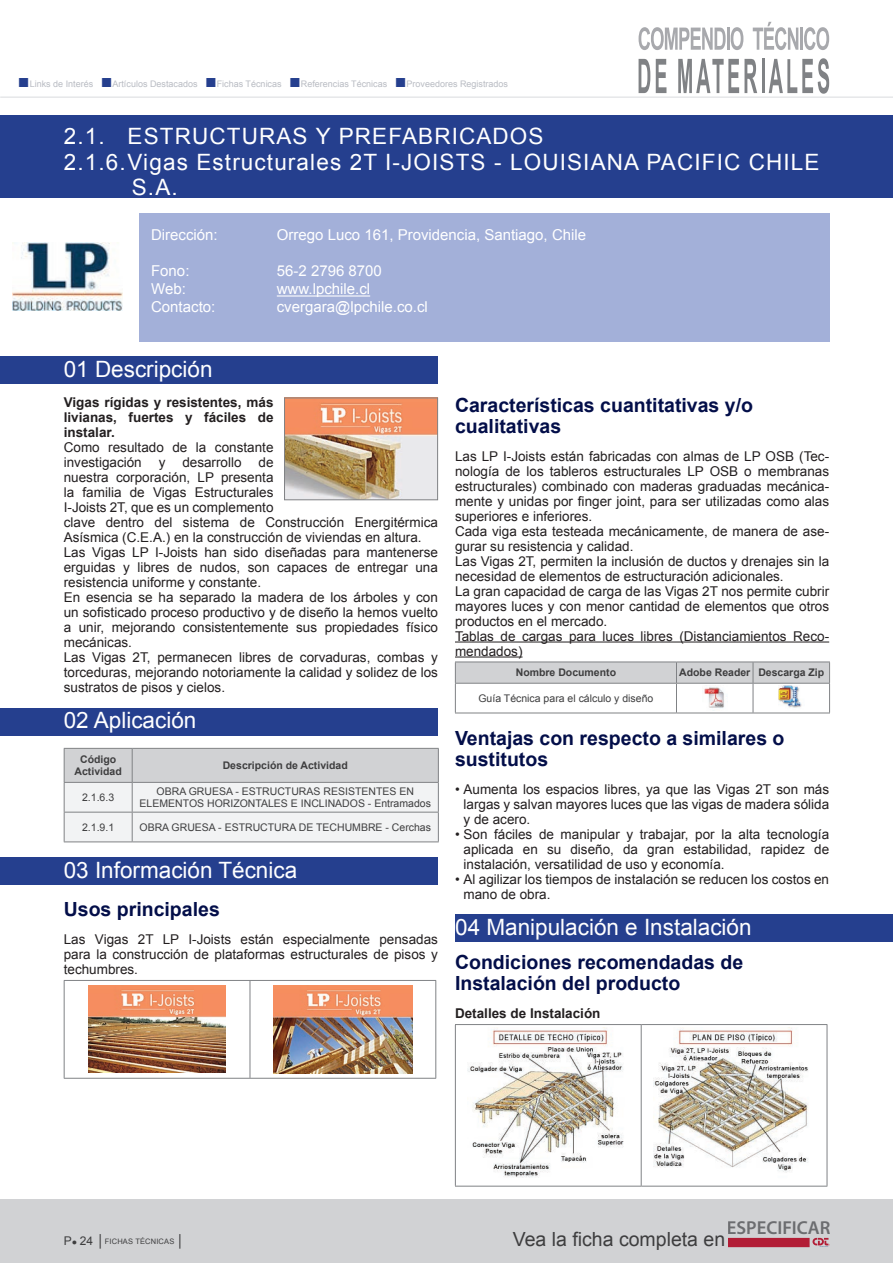
<style>
.page{position:relative;width:893px;height:1263px;background:#fff}
.page>*{position:absolute;margin:0;border:0;box-sizing:border-box;transform-origin:0 0}
.t1{font:22.5px/25.5px "Arial";letter-spacing:.05em;color:#fff}
.t2{font:22.5px "Arial";color:#fff}
.t3{font:700 19.5px/21px "Arial";color:#030e49}
.t4{font:19.5px "Arial";color:#3e3e3f}
.t5{font:600 18.75px "Myriad Pro";color:#6c6d70}
.t6{font:15px/18px "Arial";color:#fff}
.t7{font:13.5px/15px "Arial";color:#231f20}
.t8{font:700 13.5px/15px "Arial";color:#231f20;text-align:justify}
.t9{font:10.5px/12px "Arial";color:#3e3e3f}
.t10{font:700 10.5px/12px "Arial";color:#3e3e3f;text-align:center}
.t11{font:9px "Arial";color:#b9bcc3}
.t12{font:7.5px "Arial";letter-spacing:.02em;color:#3e3e3f}
.s1{font-size:19.5px;color:#253f8e}
.s2{font-size:12px}
.s3{font-size:9px}
</style>
<div class="page">
<div style="left:0;top:1199px;width:893px;height:64px;background:#d1d2d4"></div>
<svg style="left:639px;top:27px;width:104px;height:23px"></svg>
<svg style="left:753px;top:22px;width:45px;height:28px"></svg>
<hr style="left:800px;top:28px;width:3px;height:22px;background:#a8a9ad">
<svg style="left:804px;top:27px;width:25px;height:23px"></svg>
<svg style="left:639px;top:59px;width:11px;height:34px"></svg>
<svg style="left:656px;top:59px;width:10px;height:34px"></svg>
<svg style="left:678px;top:59px;width:79px;height:34px"></svg>
<hr style="left:762px;top:59px;width:2px;height:34px;background:#808285">
<svg style="left:769px;top:58px;width:60px;height:36px"></svg>
<hr style="left:0;top:96px;width:893px;height:2px;background:#e6e7e9">
<div style="left:0;top:356px;width:438px;height:28px;background:#253f8e"></div>
<svg style="left:64px;top:748px;width:375px;height:93px"></svg>
<hr style="left:64px;top:841px;width:68px;height:1px;background:#808285">
<hr style="left:132px;top:841px;width:307px;height:1px;background:#808285">
<svg style="left:65px;top:981px;width:370px;height:97px"></svg>
<hr style="left:64px;top:980px;width:186px;height:1px;background:#808285">
<hr style="left:64px;top:981px;width:1px;height:97px;background:#808285">
<hr style="left:250px;top:980px;width:186px;height:1px;background:#808285">
<hr style="left:250px;top:981px;width:1px;height:97px;background:#808285">
<hr style="left:435px;top:981px;width:1px;height:97px;background:#808285">
<hr style="left:64px;top:1078px;width:186px;height:1px;background:#808285">
<hr style="left:250px;top:1078px;width:186px;height:1px;background:#808285">
<img style="left:88px;top:986px;width:138px;height:87px">
<img style="left:273px;top:985px;width:139px;height:88px">
<hr style="left:455px;top:641px;width:374px;height:1px;background:#231f20">
<hr style="left:455px;top:656px;width:67px;height:1px;background:#231f20">
<svg style="left:455px;top:662px;width:375px;height:51px"></svg>
<hr style="left:455px;top:713px;width:221px;height:1px;background:#808285">
<hr style="left:676px;top:713px;width:77px;height:1px;background:#808285">
<hr style="left:753px;top:713px;width:77px;height:1px;background:#808285">
<img style="left:702px;top:685px;width:25px;height:26px">
<img style="left:778px;top:685px;width:26px;height:26px">
<svg style="left:456px;top:1025px;width:371px;height:161px"></svg>
<hr style="left:455px;top:1024px;width:186px;height:1px;background:#808285">
<hr style="left:455px;top:1025px;width:1px;height:161px;background:#808285">
<hr style="left:641px;top:1024px;width:186px;height:1px;background:#808285">
<hr style="left:641px;top:1025px;width:1px;height:161px;background:#808285">
<hr style="left:827px;top:1025px;width:1px;height:161px;background:#808285">
<hr style="left:455px;top:1186px;width:186px;height:1px;background:#808285">
<hr style="left:641px;top:1186px;width:186px;height:1px;background:#808285">
<img style="left:467px;top:1027px;width:162px;height:156px">
<img style="left:653px;top:1027px;width:162px;height:156px">
<div style="left:0;top:708px;width:438px;height:27px;background:#253f8e"></div>
<div style="left:139px;top:214px;width:690px;height:128px;background:#a3b0d9"></div>
<hr style="left:277px;top:295px;width:93px;height:2px;background:#fff">
<img style="left:12px;top:243px;width:110px;height:67px">
<div style="left:0;top:115px;width:893px;height:82px;background:#253f8e"></div>
<svg style="left:728px;top:1238px;width:102px;height:9px"></svg>
<div style="left:0;top:857px;width:438px;height:27px;background:#253f8e"></div>
<div style="left:455px;top:914px;width:438px;height:28px;background:#253f8e"></div>
<img style="left:286px;top:400px;width:150px;height:98px">
<div style="left:284px;top:398px;width:154px;height:102px;border:1px solid #808285"></div>
<p class="t11" style="left:18px;top:78px;width:492px"><span class="s1">■</span>Links de I nterés <span class="s1">■</span>Artículos Destacados <span class="s1">■</span>Fichas Técnicas <span class="s1">■</span>Referencias Técnicas <span class="s1">■</span>Proveedores Registrados</p>
<h1 class="t1" style="left:64px;top:124px;width:481px;text-indent:325px">fabricados<br>2.1.6. Vigas Estructurales 2T I-JOIS</h1>
<h1 class="t1" style="left:64px;top:124px;width:114px">2.1. Estructur</h1>
<h1 class="t1" style="left:276px;top:124px;width:79px">as y pre</h1>
<h1 class="t1" style="left:456px;top:150px;width:118px">TS - LOUISIANA</h1>
<h1 class="t1" style="left:646px;top:150px;width:175px">PACIFIC CHI LE</h1>
<h1 class="t1" style="left:132px;top:175px;width:47px">S.A.</h1>
<p class="t6" style="left:151px;top:226px;width:68px">Dirección:</p>
<p class="t6" style="left:151px;top:262px;width:66px">Fono:<br>Web:<br>Contacto:</p>
<p class="t6" style="left:277px;top:226px;width:311px">Orrego Luco 161, Providencia, Santiago, Chile</p>
<p class="t6" style="left:277px;top:262px;width:153px">56-2 2796 8700 www.lpchile.cl cvergara@lpchile.co.cl</p>
<h1 class="t2" style="left:64px;top:354px;width:150px">01 Descripción</h1>
<p class="t8" style="left:64px;top:396px;width:211px">Vigas rígidas y resistentes, más livianas, fuertes y fáciles de instalar.</p>
<p class="t7" style="left:64px;top:440px;width:211px">Como resultado de la constante investigación</p>
<p class="t7" style="left:64px;top:455px;width:376px;text-indent:195px">de<br>nuestra corporación, LP presenta<br>la familia de Vigas Estructurales<br>I-Joists 2T, que es un complemento<br>clave dentro del sistema de Construcción Energitérmica Asísmica (C.E.A.) en la construcción de viviendas en altura.<br>Las Vigas LP I-Joists han sido diseñadas para mantenerse erguidas y libres de nudos, son capaces de entregar una resistencia uniforme y constante.<br>En esencia se ha separado la madera de los árboles y con un sofisticado proceso productivo y de diseño la hemos vuelto a unir, mejorando consistentemente sus propiedades físico mecánicas.<br>Las Vigas 2T, permanecen libres de corvaduras, combas y torceduras, mejorando notoriamente la calidad y solidez de los sustratos de pisos y cielos.</p>
<p class="t7" style="left:159px;top:455px;width:8px">y</p>
<p class="t7" style="left:182px;top:455px;width:61px">desarrollo</p>
<h1 class="t2" style="left:64px;top:706px;width:134px">02 Aplicación</h1>
<p class="t10" style="left:75px;top:754px;width:49px">Código<br>Actividad</p>
<p class="t10" style="left:223px;top:760px;width:127px">Descripción de Actividad</p>
<p class="t9" style="left:82px;top:791px;width:34px">2.1.6.3</p>
<p class="t9" style="left:140px;top:785px;width:274px;text-indent:17px">OB RA GRUESA - ESTRUCTURAS RESISTENTES EN<br>ELEMENTOS HORIZONTALES E INCLINADOS</p>
<p class="t9" style="left:368px;top:797px;width:65px">- Entramados</p>
<p class="t9" style="left:82px;top:821px;width:34px">2.1.9.1</p>
<p class="t9" style="left:140px;top:821px;width:293px">OB RA GRUESA - ESTRUCTURA DE TECHUMBRE - Cerchas</p>
<h1 class="t2" style="left:64px;top:855px;width:235px">03 I nformación Técnica</h1>
<h2 class="t3" style="left:64px;top:899px;width:158px">Usos principales</h2>
<p class="t7" style="left:64px;top:932px;width:376px;text-align:justify">Las Vigas 2T LP I -Joists están especialmente pensadas para la construcción de plataformas estructurales de pisos y techumbres.</p>
<h2 class="t3" style="left:455px;top:395px;width:300px">Características cuantitativas y/o cualitativas</h2>
<p class="t7" style="left:455px;top:448px;width:321px">Las LP I-Joists están fabricadas con almas de LP OSB</p>
<p class="t7" style="left:799px;top:448px;width:31px">(Tec-</p>
<p class="t7" style="left:455px;top:463px;width:265px">nología de los tableros estructurales LP OSB</p>
<p class="t7" style="left:455px;top:463px;width:376px;text-indent:289px">o membranas estructurales) combinado con maderas graduadas mecánica&shy;mente y unidas por finger joint, para ser utilizadas como alas superiores e inferiores.<br>Cada viga esta testeada mecánicamente, de manera de ase&shy;gurar su resistencia y calidad.<br>Las Vigas 2T, permiten la inclusión de ductos y drenajes sin la necesidad de elementos de estructuración adicionales.<br>La gran capacidad de carga de las Vigas 2T nos permite cubrir mayores luces y con menor cantidad de elementos que otros productos en el mercado.<br>Tablas de cargas para luces libres (Distanciamientos Reco&shy;mendados)</p>
<p class="t10" style="left:516px;top:667px;width:102px">Nombre Documento</p>
<p class="t10" style="left:679px;top:667px;width:147px">Adobe Reader Descarga Zip</p>
<p class="t9" style="left:478px;top:692px;width:176px">Guía Técnica para el cálculo y diseño</p>
<h2 class="t3" style="left:455px;top:729px;width:331px">Ventajas con respecto a similares o sustitutos</h2>
<p class="t7" style="left:463px;top:782px;width:367px;text-align:justify;text-indent:-9px">• Aumenta los espacios libres, ya que las Vigas 2T son más largas y salvan mayores luces que las vigas de madera sólida y de acero.</p>
<p class="t7" style="left:463px;top:827px;width:367px;text-align:justify;text-indent:-9px">• Son fáciles de manipular y trabajar, por la alta tecnología aplicada en su diseño, da gran estabilidad, rapidez de instalación, versatilidad de uso y economía.</p>
<p class="t7" style="left:463px;top:872px;width:367px;text-indent:-9px">• Al agilizar los tiempos de instalación se reducen los costos en mano de obra.</p>
<h1 class="t2" style="left:455px;top:912px;width:298px">04 Manipulación e I nstalación</h1>
<h2 class="t3" style="left:455px;top:953px;width:290px">Condiciones recomendadas de<br>Instalación del producto</h2>
<p class="t8" style="left:455px;top:1006px;width:147px">Detalles de Instalación</p>
<p class="t12" style="left:64px;top:1236px;width:122px"><span class="s2">P</span><span class="s3">●</span> <span class="s2">24 │</span>FICHAS TÉCNICAS <span class="s2">│</span></p>
<h3 class="t5" style="left:727px;top:1215px;width:105px">ESPECIFICAR</h3>
<h2 class="t4" style="left:513px;top:1227px;width:214px">Vea la ficha completa en</h2>
</div>
